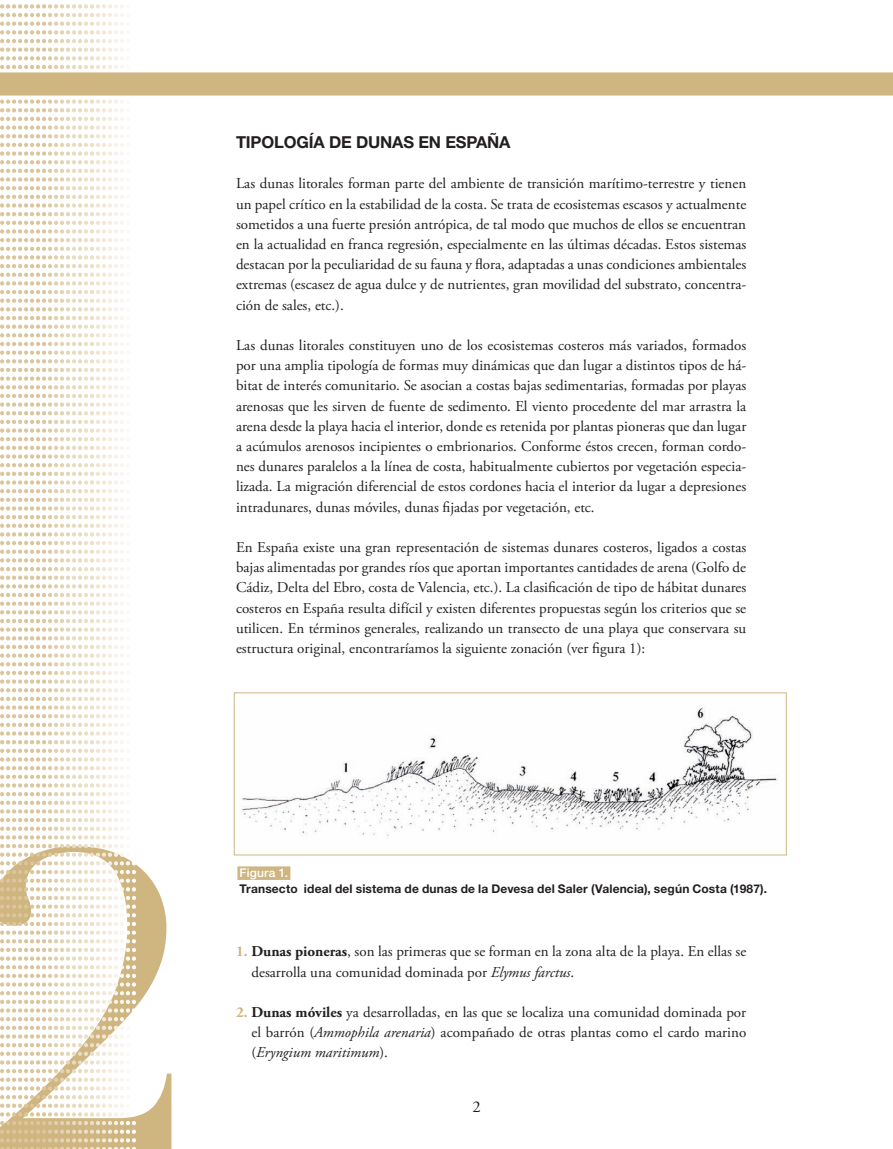
<style>
.page{position:relative;width:893px;height:1149px;background:#fff}
.page>*{position:absolute;margin:0;border:0;box-sizing:border-box;transform-origin:0 0}
.ladillos{font:700 16.5px "Helvetica Neue LT Std";letter-spacing:-.01em;color:#231f20}
.t1{font:16.5px "Adobe Garamond Pro";color:#231f20}
.t2{font:15px/20.2px "Adobe Garamond Pro";color:#231f20;text-align:justify}
.tex_figuras{font:700 12px "Helvetica Neue LT Std";letter-spacing:.015em;color:#231f20}
.titu_figura{font:500 12px "Helvetica Neue LT Std";letter-spacing:.015em;color:#fff}
.s1{font-weight:700;color:#cfb580}
.s2{font-weight:700}
.s3{font-style:italic}
</style>
<div class="page">
<svg style="left:136px;top:864px;width:35px;height:284px"></svg>
<svg style="left:0;top:4px;width:136px;height:1145px"></svg>
<hr style="left:0;top:95px;width:893px;height:1px;background:#cfb580">
<div style="left:0;top:73px;width:893px;height:22px;background:#cfb580"></div>
<img style="left:241px;top:707px;width:537px;height:129px">
<div style="left:234px;top:692px;width:553px;height:163px;border:1px solid #cfb580"></div>
<div style="left:237px;top:866px;width:53px;height:13px;background:#cfb580"></div>
<p class="ladillos" style="left:236px;top:132px;width:38px">Tipolo</p>
<p class="ladillos" style="left:296px;top:132px;width:72px">gíade dunas</p>
<p class="ladillos" style="left:418px;top:132px;width:92px">en España</p>
<p class="t2" style="left:236px;top:174px;width:512px">Las dunas litorales forman parte del ambiente de transición marítimo-terrestre y tienen un papel crítico en la estabilidad de la costa. Se trata de ecosistemas escasos y actualmente sometidos a una fuerte presión antrópica, de tal modo que muchos de ellos se encuentran en la actualidad en franca regresión, especialmente en las últimas décadas. Estos sistemas destacan por la peculiaridad de su fauna y flora, adaptadas a unas condiciones ambientales extremas (escasez de agua dulce y de nutrientes, gran movilidad del substrato, concentra&shy;ción de sales, etc.).</p>
<p class="t2" style="left:236px;top:335px;width:512px">Las dunas litorales constituyen uno de los ecosistemas costeros más variados, formados por una amplia tipología de formas muy dinámicas que dan lugar a distintos tipos de há&shy;bitat de interés comunitario. Se asocian a costas bajas sedimentarias, formadas por playas arenosas que les sirven de fuente de sedimento. El viento procedente del mar arrastra la arena desde la playa hacia el interior, donde es retenida por plantas pioneras que dan lugar a acúmulos arenosos incipientes o embrionarios. Conforme éstos crecen, forman cordo&shy;nes dunares paralelos a la línea de costa, habitualmente cubiertos por vegetación especia&shy;lizada. La migración diferencial de estos cordones hacia el interior da lugar a depresiones intradunares, dunas móviles, dunas fijadas por vegetación, etc.</p>
<p class="t2" style="left:236px;top:537px;width:512px">En España existe una gran representación de sistemas dunares costeros, ligados a costas bajas alimentadas por grandes ríos que aportan importantes cantidades de arena (Golfo de Cádiz, Delta del Ebro, costa de Valencia, etc.). La clasificación de tipo de hábitat dunares costeros en España resulta difícil y existen diferentes propuestas según los criterios que se utilicen. En términos generales, realizando un transecto de una playa que conservara su estructura original, encontraríamos la siguiente zonación (ver figura 1):</p>
<p class="titu_figura" style="left:240px;top:865px;width:50px">Figura 1.</p>
<p class="tex_figuras" style="left:240px;top:880px;width:529px">Transecto ideal del sistema de dunas de la Devesa del Saler (Valencia), según Costa (1987).</p>
<p class="t2" style="left:251px;top:941px;width:496px;text-indent:-15px"><span class="s1">1.</span> <span class="s2">Dunas pioneras</span>, son las primeras que se forman en la zona alta de la playa. En ellas se desarrolla una comunidad dominada por <span class="s3">Elymus farctus</span>.</p>
<p class="t2" style="left:251px;top:1002px;width:496px;text-indent:-15px"><span class="s1">2.</span> <span class="s2">Dunas móviles</span> ya desarrolladas, en las que se localiza una comunidad dominada por el barrón (<span class="s3">Ammophila arenaria</span>) acompañado de otras plantas como el cardo marino (<span class="s3">Eryngium maritimum</span>).</p>
<p class="t1" style="left:472px;top:1096px;width:10px">2</p>
</div>
